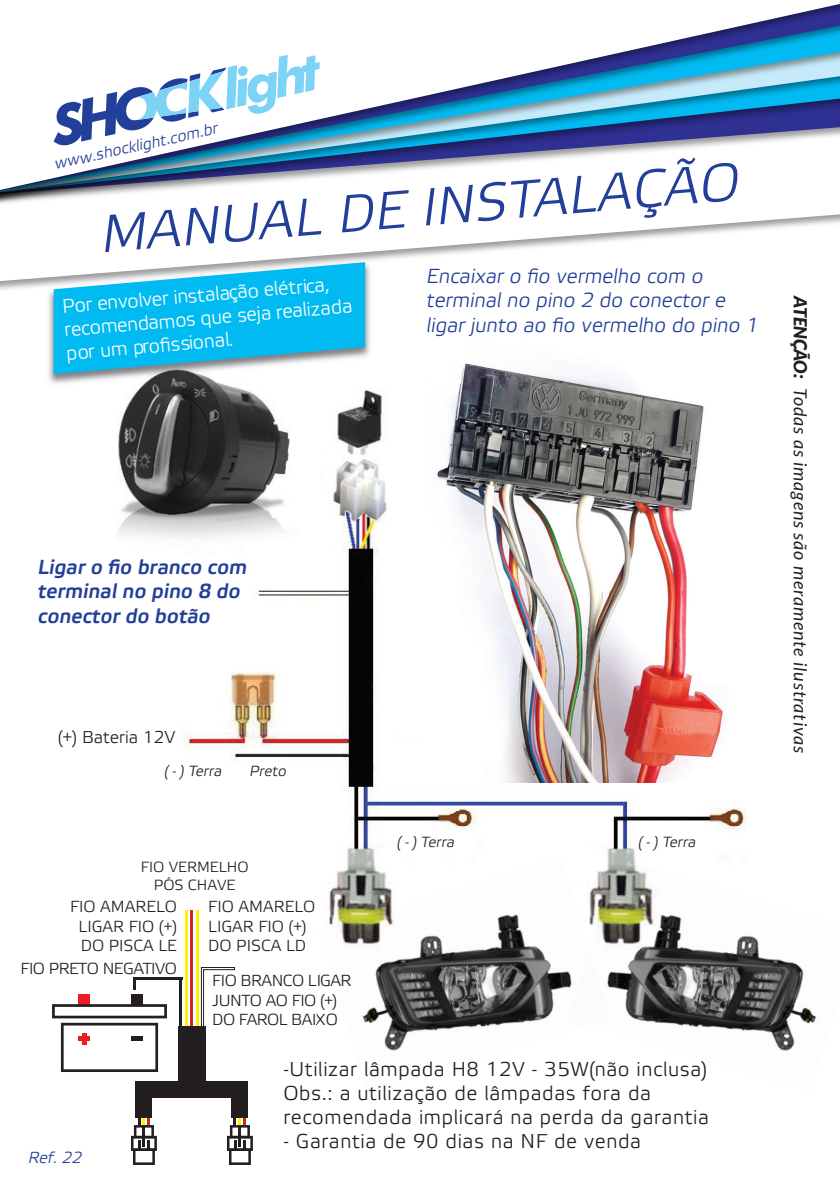
<style>
.page{position:relative;width:840px;height:1191px;background:#fff}
.page>*{position:absolute;margin:0;border:0;box-sizing:border-box;transform-origin:0 0}
.t1{font:italic 52.6px "Elektra Light Pro";color:#223f99}
.t2{font:italic 20.4px/24.4px "Elektra Light Pro";color:#223f99}
.t3{font:italic 700 20.4px/24.4px "Elektra Light Pro";color:#223f99}
.t4{font:20px/24px "Elektra Light Pro";letter-spacing:.03em;color:#231f20}
.t5{font:19.6px/23.4px "Elektra Light Pro";color:#fff}
.t6{font:italic 18px "Lato";letter-spacing:.05em;color:#231f20}
.t7{font:17.2px "Elektra Light Pro";color:#231f20}
.t8{font:16px/19.2px "Elektra Light Pro";letter-spacing:-.015em;color:#231f20}
.t9{font:italic 16px "Elektra Light Pro";color:#223f99}
.t10{font:italic 15.8px "Elektra Light Pro";color:#223f99}
.t11{font:italic 14.8px "Elektra Light Pro";color:#231f20}
.t12{font:14.8px "Elektra Light Pro";color:#231f20}
.s1{font-weight:900}
</style>
<div class="page">
<svg style="left:0;top:214px;width:839px;height:69px"></svg>
<svg style="left:0;top:4px;width:839px;height:192px"></svg>
<svg style="left:54px;top:55px;width:265px;height:90px"></svg>
<svg style="left:201px;top:967px;width:34px;height:105px"></svg>
<img style="left:117px;top:388px;width:630px;height:562px">
<div style="left:78px;top:994px;width:12px;height:11px;background:#ee1d23"></div>
<div style="left:131px;top:994px;width:12px;height:11px;background:#231f20"></div>
<svg style="left:52px;top:1004px;width:115px;height:68px"></svg>
<hr style="left:185px;top:910px;width:2px;height:162px;background:#fff101">
<hr style="left:179px;top:977px;width:3px;height:95px;background:#231f20">
<hr style="left:133px;top:977px;width:49px;height:3px;background:#231f20">
<svg style="left:133px;top:980px;width:2px;height:10px"></svg>
<hr style="left:196px;top:910px;width:2px;height:162px;background:#fff101">
<hr style="left:190px;top:910px;width:3px;height:162px;background:#d1232a">
<hr style="left:233px;top:1091px;width:3px;height:36px;background:#231f20">
<hr style="left:243px;top:1091px;width:3px;height:36px;background:#d1232a">
<hr style="left:238px;top:1091px;width:3px;height:36px;background:#fff101">
<div style="left:136px;top:1081px;width:112px;height:17px;background:#231f20"></div>
<div style="left:178px;top:1026px;width:27px;height:63px;background:#231f20"></div>
<div style="left:231px;top:1081px;width:17px;height:36px;background:#231f20"></div>
<hr style="left:138px;top:1091px;width:2px;height:36px;background:#231f20">
<hr style="left:147px;top:1091px;width:3px;height:36px;background:#d1232a">
<hr style="left:143px;top:1091px;width:2px;height:36px;background:#fff101">
<svg style="left:131px;top:1125px;width:26px;height:40px"></svg>
<div style="left:136px;top:1081px;width:16px;height:36px;background:#231f20"></div>
<svg style="left:227px;top:1125px;width:26px;height:40px"></svg>
<div style="left:58px;top:730px;width:117px;height:12px;background:#fff"></div>
<img style="left:317px;top:857px;width:250px;height:194px">
<img style="left:567px;top:857px;width:250px;height:194px">
<img style="left:45px;top:259px;width:328px;height:129px">
<svg style="left:54px;top:262px;width:311px;height:112px;background:#33c0ea"></svg>
<img style="left:425px;top:363px;width:306px;height:419px">
<p class="t10" style="left:53px;top:155px;width:168px;rotate:-12deg">www.shocklight.com.br</p>
<p class="t1" style="left:99px;top:208px;width:641px;rotate:-5deg">MANUAL DE INSTALAÇÃO</p>
<p class="t5" style="left:61px;top:296px;width:290px;rotate:-5deg">Por envolver instalação elétrica, recomendamos que seja realizada por um profi ssional.</p>
<p class="t2" style="left:425px;top:264px;width:337px">Encaixar o fio vermelho com o terminal no pino 2 do conector e ligar junto ao fio vermelho do pino 1</p>
<p class="t3" style="left:37px;top:555px;width:214px">Ligar o fio branco com terminal no pino 8 do conector do botão</p>
<p class="t7" style="left:58px;top:727px;width:119px">(+) Bateria 12V</p>
<p class="t11" style="left:164px;top:763px;width:62px">( - ) Terra</p>
<p class="t11" style="left:249px;top:763px;width:41px">Preto</p>
<p class="t12" style="left:141px;top:859px;width:109px">FIO VERMELHO</p>
<p class="t12" style="left:154px;top:876px;width:83px">PÓS CHAVE</p>
<p class="t8" style="left:208px;top:897px;width:108px">FIO AMARELO<br>LIGAR FIO (+)<br>DO PISCA LD</p>
<p class="t8" style="left:212px;top:972px;width:140px">FIO BRANCO LIGAR<br>JUNTO AO FIO (+)<br>DO FAROL BAIXO</p>
<p class="t8" style="left:79px;top:897px;width:100px;text-align:justify;text-indent:-9px">FIO AMARELO LIGAR FIO (+)<br>DO PISCA LE</p>
<p class="t8" style="left:20px;top:959px;width:158px">FIO PRETO NEGATIVO</p>
<p class="t11" style="left:396px;top:834px;width:62px">( - ) Terra</p>
<p class="t11" style="left:637px;top:834px;width:62px">( - ) Terra</p>
<p class="t9" style="left:28px;top:1148px;width:55px">Ref. 22</p>
<p class="t4" style="left:283px;top:1058px;width:425px">-Utilizar lâmpada H8 12V - 35W(não inclusa)</p>
<p class="t4" style="left:283px;top:1082px;width:427px">Obs.: a utilização de lâmpadas fora da recomendada implicará na perda da garantia</p>
<p class="t4" style="left:283px;top:1130px;width:359px">- Garantia de 90 dias na NF de venda</p>
<p class="t6" style="left:809px;top:296px;width:458px;rotate:90deg"><span class="s1">ATENÇÃO:</span> Todas as imagens são meramente ilustrativas</p>
</div>
